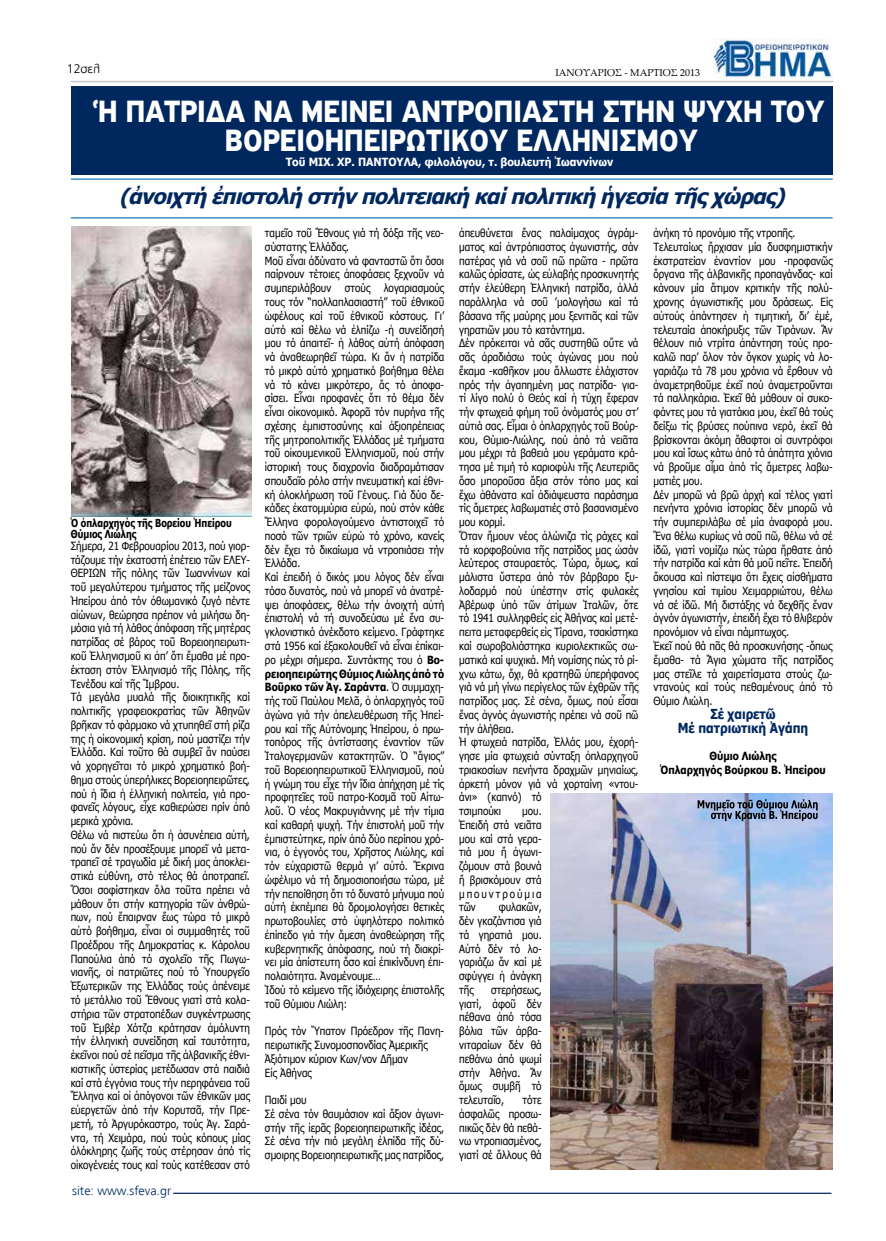
<style>
.page{position:relative;width:886px;height:1241px;background:#fff}
.page>*{position:absolute;margin:0;border:0;box-sizing:border-box;transform-origin:0 0}
.t1{font:700 32.5px "PF Highway Sans Pro";color:#fff;scale:.89 1}
.t2{font:italic 700 21.25px "Tahoma";color:#00285f}
.t3{font:700 13.75px/13.8px "Tahoma";color:#00285f;text-align:center;scale:.88 1}
.t4{font:300 12.5px "PF Catalog";color:#00285f}
.t5{font:300 12.5px "PF Catalog";color:#000}
.t6{font:11.25px/13.8px "Tahoma";color:#000;scale:.88 1}
.t7{font:700 11.25px "Tahoma";color:#fff;scale:.95 1}
.t8{font:700 11.25px/13.8px "Tahoma";color:#000;text-align:center;scale:.88 1}
.t9{font:700 11px/10.6px "Tahoma";color:#000;scale:.82 1}
.t10{font:10px "Palatino Linotype";color:#000}
.s1{font-weight:700}
</style>
<div class="page">
<img style="left:714px;top:38px;width:118px;height:41px">
<hr style="left:71px;top:81px;width:762px;height:1px;background:#c6c7c8">
<hr style="left:174px;top:1192px;width:657px;height:1px;background:#00285f">
<div style="left:71px;top:87px;width:762px;height:88px;background:#00285f"></div>
<hr style="left:71px;top:178px;width:761px;height:2px;background:#0068ad">
<hr style="left:71px;top:217px;width:761px;height:1px;background:#0068ad">
<img style="left:71px;top:226px;width:180px;height:290px">
<img style="left:550px;top:793px;width:283px;height:376px">
<svg style="left:698px;top:799px;width:119px;height:22px;background:#71829f"></svg>
<p class="t5" style="left:67px;top:62px;width:35px">12σελ</p>
<p class="t10" style="left:555px;top:65px;width:146px">ΙΑΝΟΥΑΡΙΟΣ - ΜΑΡΤΙΟΣ 2013</p>
<h1 class="t1" style="left:98px;top:92px;width:50px">Ἡ πατρί</h1>
<h1 class="t1" style="left:206px;top:92px;width:125px">δανά μείνει</h1>
<h1 class="t1" style="left:402px;top:92px;width:43px">Αντρόπιαστη</h1>
<h1 class="t1" style="left:603px;top:92px;width:21px">στήν</h1>
<h1 class="t1" style="left:683px;top:92px;width:48px">ψυχή</h1>
<h1 class="t1" style="left:771px;top:92px;width:21px">τοῦ</h1>
<h1 class="t1" style="left:225px;top:121px;width:41px">Βορειοηπειρωτικοῦ</h1>
<h1 class="t1" style="left:516px;top:121px;width:41px">Ελληνισμοῦ</h1>
<p class="t7" style="left:286px;top:154px;width:346px">Τοῦ ΜΙΧ. ΧΡ. ΠΑΝΤΟΥΛΑ, φιλολόγου, τ. βουλευτή Ἰωαννίνων</p>
<h2 class="t2" style="left:119px;top:181px;width:673px">(ἀνοιχτήἐπιστολήστήνπολιτειακήκαίπολιτικήἡγεσίατῆςχώρας)</h2>
<p class="t9" style="left:71px;top:517px;width:198px">Ὁ ὁπλαρχηγὸς τῆς Βορείου Ἠπείρου<br>Θύμιος Λιώλης</p>
<p class="t6" style="left:71px;top:538px;width:205px">Σήμερα, 21 Φεβρουαρίου 2013, πού γιορ&shy;τάζουμε τήν ἑκατοστή ἐπέτειο τῶν ΕΛΕΥ-ΘΕΡΙΩΝ τῆς πόλης τῶν Ἰωαννίνων καί τοῦ μεγαλύτερου τμήματος τῆς μείζονος Ἠπείρου ἀπό τόν ὀθωμανικό ζυγό πέντε αἰώνων, θεώρησα πρέπον νά μιλήσω δη&shy;μόσια γιά τή λάθος ἀπόφαση τῆς μητέρας πατρίδας σέ βάρος τοῦ Βορειοηπειρωτι&shy;κοῦ Ἑλληνισμοῦ κι ἀπ’ ὅτι ἔμαθα μέ προ&shy;έκταση στόν Ἑλληνισμό τῆς Πόλης, τῆς Τενέδου καί τῆς Ἴμβρου.<br>Τά μεγάλα μυαλά τῆς διοικητικῆς καί πολιτικῆς γραφειοκρατίας τῶν Ἀθηνῶν βρῆκαν τό φάρμακο νά χτυπηθεῖ στή ρίζα της ἡ οἰκονομική κρίση, πού μαστίζει τήν Ἑλλάδα. Καί τοῦτο θά συμβεῖ ἄν παύσει νά χορηγεῖται τό μικρό χρηματικό βοή&shy;θημα στούς ὑπερήλικες Βορειοηπειρῶτες, πού ἡ ἴδια ἡ ἑλληνική πολιτεία, γιά προ&shy;φανεῖς λόγους, εἶχε καθιερώσει πρίν ἀπό μερικά χρόνια.<br>Θέλω νά πιστεύω ὅτι ἡ ἀσυνέπεια αὐτή, πού ἄν δέν προσέξουμε μπορεῖ νά μετα&shy;τραπεῖ σέ τραγωδία μέ δική μας ἀποκλει&shy;στικά εὐθύνη, στό τέλος θά ἀποτραπεῖ.<br>Ὅσοι σοφίστηκαν ὅλα τοῦτα πρέπει νά μάθουν ὅτι στήν κατηγορία τῶν ἀνθρώ&shy;πων, πού ἔπαιρναν ἕως τώρα τό μικρό αὐτό βοήθημα, εἶναι οἱ συμμαθητές τοῦ Προέδρου τῆς Δημοκρατίας κ. Κάρολου Παπούλια ἀπό τό σχολεῖο τῆς Πωγω&shy;νιανῆς, οἱ πατριῶτες πού τό Ὑπουργεῖο Ἐξωτερικῶν της Ἑλλάδας τούς ἀπένειμε τό μετάλλιο τοῦ Ἔθνους γιατί στά κολα&shy;στήρια τῶν στρατοπέδων συγκέντρωσης τοῦ Ἐμβέρ Χότζα κράτησαν ἀμόλυντη τήν ἑλληνική συνείδηση καί ταυτότητα, ἐκεῖνοι πού σέ πεῖσμα τῆς ἀλβανικῆς ἐθνι&shy;κιστικῆς ὑστερίας μετέδωσαν στά παιδιά καί στά ἐγγόνια τους τήν περηφάνεια τοῦ Ἕλληνα καί οἱ ἀπόγονοι τῶν ἐθνικῶν μας εὐεργετῶν ἀπό τήν Κορυτσᾶ, τήν Πρε&shy;μετή, τό Ἀργυρόκαστρο, τούς Ἁγ. Σαρά&shy;ντα, τή Χειμάρα, πού τούς κόπους μίας ὁλόκληρης ζωῆς τούς στέρησαν ἀπό τίς οἰκογένειές τους καί τούς κατέθεσαν στό</p>
<p class="t4" style="left:72px;top:1183px;width:100px">site: www.sfeva.gr</p>
<p class="t6" style="left:265px;top:226px;width:205px">ταμεῖο τοῦ Ἔθνους γιά τή δόξα τῆς νεο&shy;σύστατης Ἑλλάδας.<br>Μοῦ εἶναι ἀδύνατο νά φανταστῶ ὅτι ὅσοι παίρνουν τέτοιες ἀποφάσεις ξεχνοῦν νά συμπεριλάβουν στούς λογαριασμούς τους τόν “πολλαπλασιαστή” τοῦ ἐθνικοῦ ὠφέλους καί τοῦ ἐθνικοῦ κόστους. Γι’ αὐτό καί θέλω νά ἐλπίζω -ἡ συνείδησή μου τό ἀπαιτεῖ- ἡ λάθος αὐτή ἀπόφαση νά ἀναθεωρηθεῖ τώρα. Κι ἄν ἡ πατρίδα τό μικρό αὐτό χρηματικό βοήθημα θέλει νά τό κάνει μικρότερο, ἄς τό ἀποφα&shy;σίσει. Εἶναι προφανές ὅτι τό θέμα δέν εἶναι οἰκονομικό. Ἀφορᾶ τόν πυρήνα τῆς σχέσης ἐμπιστοσύνης καί ἀξιοπρέπειας τῆς μητροπολιτικῆς Ἑλλάδας μέ τμήματα τοῦ οἰκουμενικοῦ Ἑλληνισμοῦ, πού στήν ἱστορική τους διαχρονία διαδραμάτισαν σπουδαῖο ρόλο στήν πνευματική καί ἐθνι&shy;κή ὁλοκλήρωση τοῦ Γένους. Γιά δύο δε&shy;κάδες ἑκατομμύρια εὐρώ, πού στόν κάθε Ἕλληνα φορολογούμενο ἀντιστοιχεῖ τό ποσό τῶν τριῶν εὐρώ τό χρόνο, κανείς δέν ἔχει τό δικαίωμα νά ντροπιάσει τήν Ἑλλάδα.<br>Καί ἐπειδή ὁ δικός μου λόγος δέν εἶναι τόσο δυνατός, πού νά μπορεῖ νά ἀνατρέ&shy;ψει ἀποφάσεις, θέλω τήν ἀνοιχτή αὐτή ἐπιστολή νά τή συνοδεύσω μέ ἕνα συ&shy;γκλονιστικό ἀνέκδοτο κείμενο. Γράφτηκε στά 1956 καί ἐξακολουθεῖ νά εἶναι ἐπίκαι&shy;ρο μέχρι σήμερα. Συντάκτης του ὁ <span class="s1">Βο&shy;ρειοηπειρώτης Θύμιος Λιώλης ἀπό τό Βοῦρκο τῶν Ἁγ. Σαράντα</span>. Ὁ συμμαχη&shy;τής τοῦ Παύλου Μελᾶ, ὁ ὁπλαρχηγός τοῦ ἀγώνα γιά τήν ἀπελευθέρωση τῆς Ἠπεί&shy;ρου καί τῆς Αὐτόνομης Ἠπείρου, ὁ πρω&shy;τοπόρος τῆς ἀντίστασης ἐναντίον τῶν Ἰταλογερμανῶν κατακτητῶν. Ὁ “ἅγιος” τοῦ Βορειοηπειρωτικοῦ Ἑλληνισμοῦ, πού ἡ γνώμη του εἶχε τήν ἴδια ἀπήχηση μέ τίς προφητεῖες τοῦ πατρο-Κοσμᾶ τοῦ Αἰτω&shy;λοῦ. Ὁ νέος Μακρυγιάννης μέ τήν τίμια καί καθαρή ψυχή. Τήν ἐπιστολή μοῦ τήν ἐμπιστεύτηκε, πρίν ἀπό δύο περίπου χρό&shy;νια, ὁ ἐγγονός του, Χρῆστος Λιώλης, καί τόν εὐχαριστῶ θερμά γι’ αὐτό. Ἔκρινα ὠφέλιμο νά τή δημοσιοποιήσω τώρα, μέ τήν πεποίθηση ὅτι τό δυνατό μήνυμα πού αὐτή ἐκπέμπει θά δρομολογήσει θετικές πρωτοβουλίες στό ὑψηλότερο πολιτικό ἐπίπεδο γιά τήν ἄμεση ἀναθεώρηση τῆς κυβερνητικῆς ἀπόφασης, πού τή διακρί&shy;νει μία ἀπίστευτη ὅσο καί ἐπικίνδυνη ἐπι&shy;πολαιότητα. Ἀναμένουμε…<br>Ἰδού τό κείμενο τῆς ἰδιόχειρης ἐπιστολῆς τοῦ Θύμιου Λιώλη:</p>
<p class="t6" style="left:265px;top:1023px;width:205px">Πρός τόν Ὕπατον Πρόεδρον τῆς Πανη&shy;πειρωτικῆς Συνομοσπονδίας Ἀμερικῆς<br>Ἀξιότιμον κύριον Κων/νον Δῆμαν<br>Εἰς Ἀθήνας</p>
<p class="t6" style="left:265px;top:1092px;width:205px">Παιδί μου<br>Σέ σένα τόν θαυμάσιον καί ἄξιον ἀγωνι&shy;στήν τῆς ἱερᾶς βορειοηπειρωτικῆς ἰδέας, Σέ σένα τήν πιό μεγάλη ἐλπίδα τῆς δύ&shy;σμοιρης Βορειοηπειρωτικῆς μας πατρίδος,</p>
<p class="t6" style="left:459px;top:226px;width:205px">ἀπευθύνεται ἕνας παλαίμαχος ἀγράμ&shy;ματος καί ἀντρόπιαστος ἀγωνιστής, σάν πατέρας γιά νά σοῦ πῶ πρῶτα - πρῶτα καλῶς ὁρίσατε, ὡς εὐλαβής προσκυνητής στήν ἐλεύθερη Ἑλληνική πατρίδα, ἀλλά παράλληλα νά σοῦ ’μολογήσω καί τά βάσανα τῆς μαύρης μου ξενιτιᾶς καί τῶν γηρατιῶν μου τό κατάντημα.<br>Δέν πρόκειται νά σᾶς συστηθῶ οὔτε νά σᾶς ἀραδιάσω τούς ἀγώνας μου πού ἔκαμα -καθῆκον μου ἄλλωστε ἐλάχιστον πρός τήν ἀγαπημένη μας πατρίδα- για&shy;τί λίγο πολύ ὁ Θεός καί ἡ τύχη ἔφεραν τήν φτωχειά φήμη τοῦ ὀνόματός μου στ’ αὐτιά σας. Εἶμαι ὁ ὁπλαρχηγός τοῦ Βούρ&shy;κου, Θύμιο-Λιώλης, πού ἀπό τά νειᾶτα μου μέχρι τά βαθειά μου γεράματα κρά&shy;τησα μέ τιμή τό καριοφύλι τῆς Λευτεριᾶς ὅσο μποροῦσα ἄξια στόν τόπο μας καί ἔχω ἀθάνατα καί ἀδιάψευστα παράσημα τίς ἄμετρες λαβωματιές στό βασανισμένο μου κορμί.<br>Ὅταν ἤμουν νέος ἁλώνιζα τίς ράχες καί τά κορφοβούνια τῆς πατρίδος μας ὡσάν λεύτερος σταυραετός. Τώρα, ὅμως, καί μάλιστα ὕστερα ἀπό τόν βάρβαρο ξυ&shy;λοδαρμό πού ὑπέστην στίς φυλακές Ἀβέρωφ ὑπό τῶν ἀτίμων Ἰταλῶν, ὅτε τό 1941 συλληφθείς εἰς Ἀθήνας καί μετέ&shy;πειτα μεταφερθείς εἰς Τίρανα, τσακίστηκα καί σωροβολιάστηκα κυριολεκτικῶς σω&shy;ματικά καί ψυχικά. Μή νομίσης πώς τό ρί&shy;χνω κάτω, ὄχι, θά κρατηθῶ ὑπερήφανος γιά νά μή γίνω περίγελος τῶν ἐχθρῶν τῆς πατρίδος μας. Σέ σένα, ὅμως, πού εἶσαι ἕνας ἁγνός ἀγωνιστής πρέπει νά σοῦ πῶ τήν ἀλήθεια.<br>Ἡ φτωχειά πατρίδα, Ἑλλάς μου, ἐχορή&shy;γησε μία φτωχειά σύνταξη ὁπλαρχηγοῦ τριακοσίων πενήντα δραχμῶν μηνιαίως, ἀρκετή μόνον γιά νά χορταίνη «ντου&shy;άνι» (καπνό) τό<br>τσιμπούκι</p>
<p class="t6" style="left:459px;top:803px;width:95px;text-align:justify;text-indent:63px">μου.<br>Ἐπειδή στά νειᾶτα μου καί στά γερα&shy;τιά μου ἤ ἀγωνι&shy;ζόμουν στά βουνά ἤ βρισκόμουν στά μπουντρούμια τῶν</p>
<p class="t6" style="left:459px;top:899px;width:95px;text-align:justify;text-indent:40px">φυλακῶν, δέν γκαζάντισα γιά τά γηρατιά μου.<br>Αὐτό δέν τό λο&shy;γαριάζω ἄν καί μέ σφύγγει ἡ ἀνάγκη τῆς</p>
<p class="t6" style="left:459px;top:982px;width:95px;text-align:justify;text-indent:32px">στερήσεως, γιατί, ἀφοῦ δέν πέθανα ἀπό τόσα βόλια τῶν ἀρβα&shy;νιταραίων δέν θά πεθάνω ἀπό ψωμί στήν Ἀθήνα. Ἄν ὅμως συμβῆ τό τελευταῖο,</p>
<p class="t6" style="left:459px;top:1092px;width:95px;text-align:justify;text-indent:63px">τότε ἀσφαλῶς προσω&shy;πικῶς δέν θά πεθά&shy;νω ντροπιασμένος, γιατί σέ ἄλλους θά</p>
<p class="t6" style="left:653px;top:226px;width:205px">ἀνήκη τό προνόμιο τῆς ντροπῆς.<br>Τελευταίως ἤρχισαν μία δυσφημιστικήν ἐκστρατείαν ἐναντίον μου -προφανῶς ὄργανα τῆς ἀλβανικῆς προπαγάνδας- καί κάνουν μία ἄτιμον κριτικήν τῆς πολύ&shy;χρονης ἀγωνιστικῆς μου δράσεως. Εἰς αὐτούς ἀπάντησεν ἡ τιμητική, δι’ ἐμέ, τελευταία ἀποκήρυξις τῶν Τιράνων. Ἄν θέλουν πιό ντρίτα ἀπάντηση τούς προ&shy;καλῶ παρ’ ὅλον τόν ὄγκον χωρίς νά λο&shy;γαριάζω τά 78 μου χρόνια νά ἔρθουν νά ἀναμετρηθοῦμε ἐκεῖ πού ἀναμετροῦνται τά παλληκάρια. Ἐκεῖ θά μάθουν οἱ συκο&shy;φάντες μου τά γιατάκια μου, ἐκεῖ θά τούς δείξω τίς βρύσες πούπινα νερό, ἐκεῖ θά βρίσκονται ἀκόμη ἄθαφτοι οἱ συντρόφοι μου καί ἴσως κάτω ἀπό τά ἀπάτητα χιόνια νά βροῦμε αἷμα ἀπό τίς ἄμετρες λαβω&shy;ματιές μου.<br>Δέν μπορῶ νά βρῶ ἀρχή καί τέλος γιατί πενήντα χρόνια ἱστορίας δέν μπορῶ νά τήν συμπεριλάβω σέ μία ἀναφορά μου.<br>Ἕνα θέλω κυρίως νά σοῦ πῶ, θέλω νά σέ ἰδῶ, γιατί νομίζω πώς τώρα ἤρθατε ἀπό τήν πατρίδα καί κάτι θά μοῦ πεῖτε. Ἐπειδή ἄκουσα καί πίστεψα ὅτι ἔχεις αἰσθήματα γνησίου καί τιμίου Χειμαρριώτου, θέλω νά σέ ἰδῶ. Μή διστάξης νά δεχθῆς ἕναν ἁγνόν ἀγωνιστήν, ἐπειδή ἔχει τό θλιβερόν προνόμιον νά εἶναι πάμπτωχος.<br>Ἐκεῖ πού θά πᾶς θά προσκυνήσης -ὅπως ἔμαθα- τά Ἅγια χώματα τῆς πατρίδος μας στεῖλε τά χαιρετίσματα στούς ζω&shy;ντανούς καί τούς πεθαμένους ἀπό τό Θύμιο Λιώλη.</p>
<p class="t3" style="left:678px;top:706px;width:150px">Σέ χαιρετῶ<br>Μέ πατριωτική Ἀγάπη</p>
<p class="t8" style="left:660px;top:748px;width:189px">Θύμιο Λιώλης<br>Ὁπλαρχηγός Βούρκου Β. Ἠπείρου</p>
</div>
